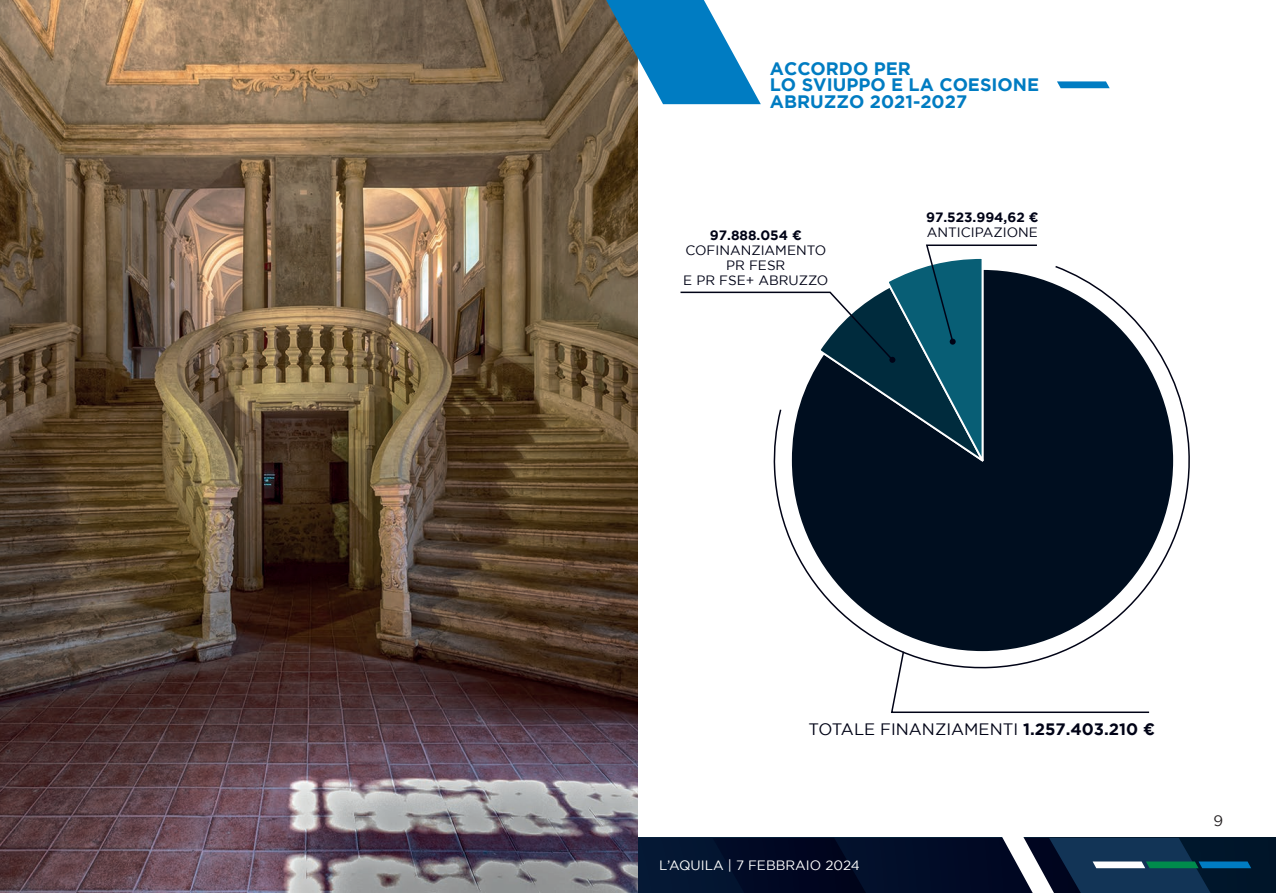
<style>
.page{position:relative;width:1276px;height:893px;background:#fff}
.page>*{position:absolute;margin:0;border:0;box-sizing:border-box;transform-origin:0 0}
.t1{font:700 18px "Gotham";color:#007cc2}
.t2{font:16.5px "Gotham";color:#000316}
.t3{font:15px "Gotham";color:#231f20}
.t4{font:13.5px "Gotham";color:#000316}
.t5{font:700 13.5px "Gotham";color:#000316}
.t6{font:13.5px "Gotham";color:#fff}
.s1{font-weight:700}
</style>
<div class="page">
<svg style="left:638px;top:837px;width:638px;height:56px;background:#0f213b"></svg>
<svg style="left:680px;top:244px;width:357px;height:50px"></svg>
<svg style="left:773px;top:265px;width:417px;height:385px"></svg>
<svg style="left:891px;top:650px;width:259px;height:63px"></svg>
<svg style="left:1057px;top:81px;width:52px;height:7px"></svg>
<img style="left:0;top:0;width:638px;height:893px">
<svg style="left:606px;top:0;width:155px;height:104px"></svg>
<p class="t1" style="left:770px;top:58px;width:142px">ACCORDO PER</p>
<p class="t1" style="left:770px;top:75px;width:271px">LO SVIUPPO E LA COESIONE</p>
<p class="t1" style="left:770px;top:91px;width:199px">ABRUZZO 2021-2027</p>
<p class="t5" style="left:710px;top:228px;width:93px">97.888.054 ¤</p>
<p class="t4" style="left:685px;top:243px;width:142px">COFINANZIAMENTO</p>
<p class="t4" style="left:726px;top:258px;width:61px">PR FESR</p>
<p class="t4" style="left:683px;top:273px;width:147px">E PR FSE+ ABRUZZO</p>
<p class="t5" style="left:926px;top:210px;width:114px">97.523.994,62 ¤</p>
<p class="t4" style="left:926px;top:225px;width:113px">ANTICIPAZIONE</p>
<p class="t2" style="left:808px;top:720px;width:348px">TOTALE FINANZIAMENTI <span class="s1">1.257.403.210 ¤</span></p>
<p class="t6" style="left:659px;top:857px;width:202px">L’AQUILA | 7 FEBBRAIO 2024</p>
<p class="t3" style="left:1213px;top:812px;width:11px">9</p>
</div>
